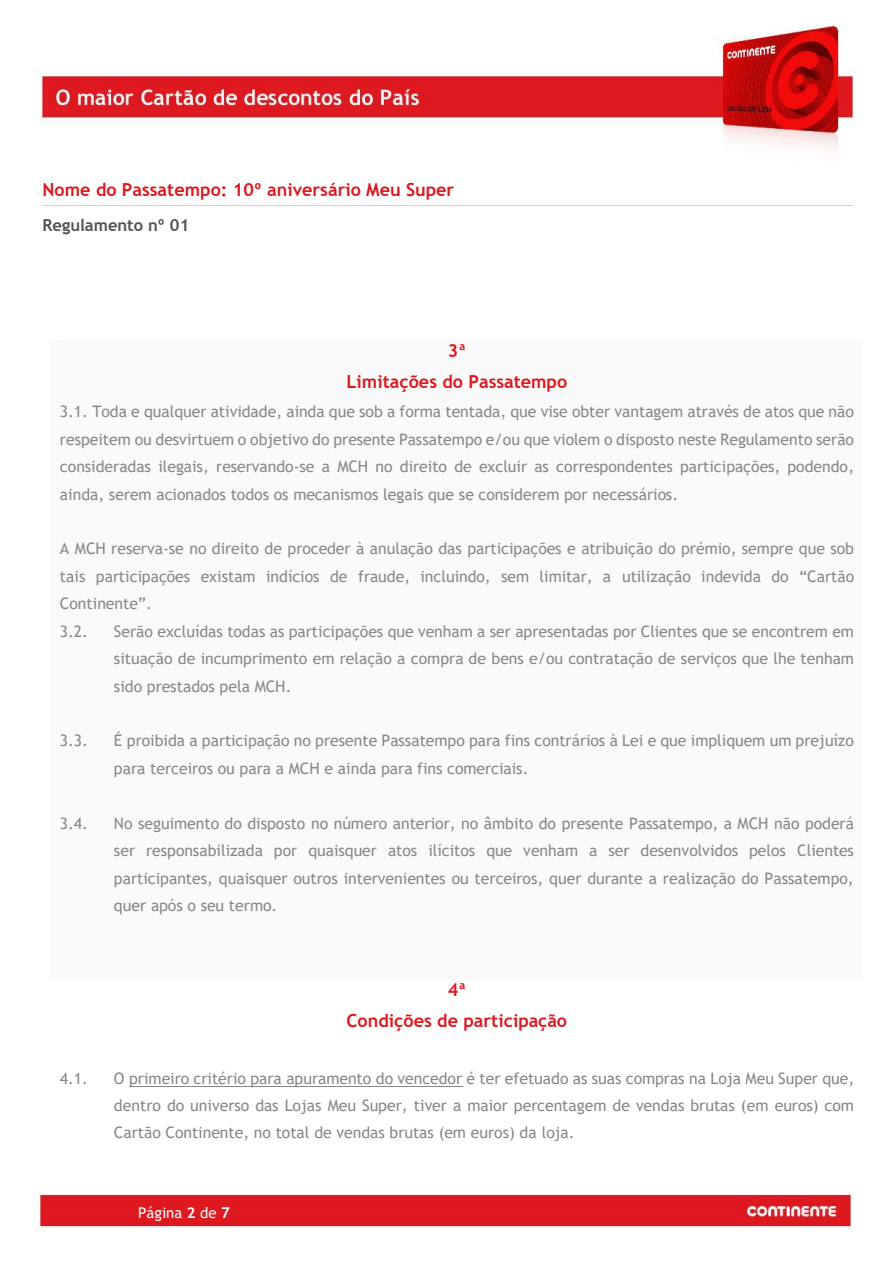
<style>
.page{position:relative;width:893px;height:1263px;background:#fff}
.page>*{position:absolute;margin:0;border:0;box-sizing:border-box;transform-origin:0 0}
.t1{font:700 18px "Trebuchet MS";color:#dd1920}
.t2{font:700 16.5px "Trebuchet MS";color:#535353}
.t3{font:15.9px/27.5px "Trebuchet MS";color:#888;text-align:justify}
.t4{font:15px "Trebuchet MS";color:#fff}
.s1{font-weight:700}
</style>
<div class="page">
<img style="left:38px;top:1192px;width:815px;height:37px">
<img style="left:34px;top:24px;width:821px;height:182px">
<div style="left:60px;top:340px;width:794px;height:31px;background:#fafafa"></div>
<div style="left:60px;top:371px;width:794px;height:31px;background:#fafafa"></div>
<div style="left:60px;top:402px;width:794px;height:28px;background:#fafafa"></div>
<div style="left:60px;top:430px;width:794px;height:27px;background:#fafafa"></div>
<div style="left:60px;top:457px;width:794px;height:28px;background:#fafafa"></div>
<div style="left:60px;top:485px;width:794px;height:27px;background:#fafafa"></div>
<div style="left:60px;top:512px;width:794px;height:28px;background:#fafafa"></div>
<div style="left:60px;top:540px;width:794px;height:27px;background:#fafafa"></div>
<div style="left:60px;top:567px;width:794px;height:27px;background:#fafafa"></div>
<div style="left:60px;top:594px;width:794px;height:28px;background:#fafafa"></div>
<div style="left:60px;top:622px;width:794px;height:27px;background:#fafafa"></div>
<div style="left:60px;top:649px;width:794px;height:28px;background:#fafafa"></div>
<div style="left:60px;top:677px;width:794px;height:27px;background:#fafafa"></div>
<div style="left:60px;top:704px;width:794px;height:28px;background:#fafafa"></div>
<div style="left:60px;top:732px;width:794px;height:27px;background:#fafafa"></div>
<div style="left:60px;top:759px;width:794px;height:28px;background:#fafafa"></div>
<div style="left:60px;top:787px;width:794px;height:27px;background:#fafafa"></div>
<div style="left:60px;top:814px;width:794px;height:27px;background:#fafafa"></div>
<div style="left:60px;top:841px;width:794px;height:28px;background:#fafafa"></div>
<div style="left:60px;top:869px;width:794px;height:27px;background:#fafafa"></div>
<div style="left:60px;top:896px;width:794px;height:28px;background:#fafafa"></div>
<div style="left:60px;top:924px;width:794px;height:27px;background:#fafafa"></div>
<div style="left:60px;top:951px;width:794px;height:28px;background:#fafafa"></div>
<hr style="left:129px;top:1086px;width:333px;height:1px;background:#888">
<p class="t1" style="left:42px;top:179px;width:413px">Nome do Passatempo: 10º aniversário Meu Super</p>
<p class="t2" style="left:42px;top:215px;width:148px">Regulamento nº 01</p>
<p class="t1" style="left:448px;top:340px;width:20px">3ª</p>
<p class="t1" style="left:347px;top:371px;width:222px">Limitações do Passatempo</p>
<p class="t3" style="left:60px;top:398px;width:796px">3.1. Toda e qualquer atividade, ainda que sob a forma tentada, que vise obter vantagem através de atos que não respeitem ou desvirtuem o objetivo do presente Passatempo e/ou que violem o disposto neste Regulamento serão consideradas ilegais, reservando-se a MCH no direito de excluir as correspondentes participações, podendo, ainda, serem acionados todos os mecanismos legais que se considerem por necessários.</p>
<p class="t3" style="left:60px;top:535px;width:796px">A MCH reserva-se no direito de proceder à anulação das participações e atribuição do prémio, sempre que sob tais participações existam indícios de fraude, incluindo, sem limitar, a utilização indevida do “Cartão Continente”.</p>
<p class="t3" style="left:60px;top:617px;width:30px">3.2.</p>
<p class="t3" style="left:114px;top:617px;width:742px">Serão excluídas todas as participações que venham a ser apresentadas por Clientes que se encontrem em situação de incumprimento em relação a compra de bens e/ou contratação de serviços que lhe tenham sido prestados pela MCH.</p>
<p class="t3" style="left:60px;top:727px;width:30px">3.3.</p>
<p class="t3" style="left:114px;top:727px;width:741px">É proibida a participação no presente Passatempo para fins contrários à Lei e que impliquem um prejuízo para terceiros ou para a MCH e ainda para fins comerciais.</p>
<p class="t3" style="left:60px;top:809px;width:30px">3.4.</p>
<p class="t3" style="left:114px;top:809px;width:742px">No seguimento do disposto no número anterior, no âmbito do presente Passatempo, a MCH não poderá ser responsabilizada por quaisquer atos ilícitos que venham a ser desenvolvidos pelos Clientes participantes, quaisquer outros intervenientes ou terceiros, quer durante a realização do Passatempo, quer após o seu termo.</p>
<p class="t1" style="left:448px;top:979px;width:20px">4ª</p>
<p class="t1" style="left:347px;top:1010px;width:222px">Condições de participação</p>
<p class="t3" style="left:60px;top:1064px;width:30px">4.1.</p>
<p class="t3" style="left:114px;top:1064px;width:742px">O primeiro critério para apuramento do vencedor é ter efetuado as suas compras na Loja Meu Super que, dentro do universo das Lojas Meu Super, tiver a maior percentagem de vendas brutas (em euros) com Cartão Continente, no total de vendas brutas (em euros) da loja.</p>
<p class="t4" style="left:138px;top:1204px;width:93px">Página <span class="s1">2</span> de <span class="s1">7</span></p>
</div>
